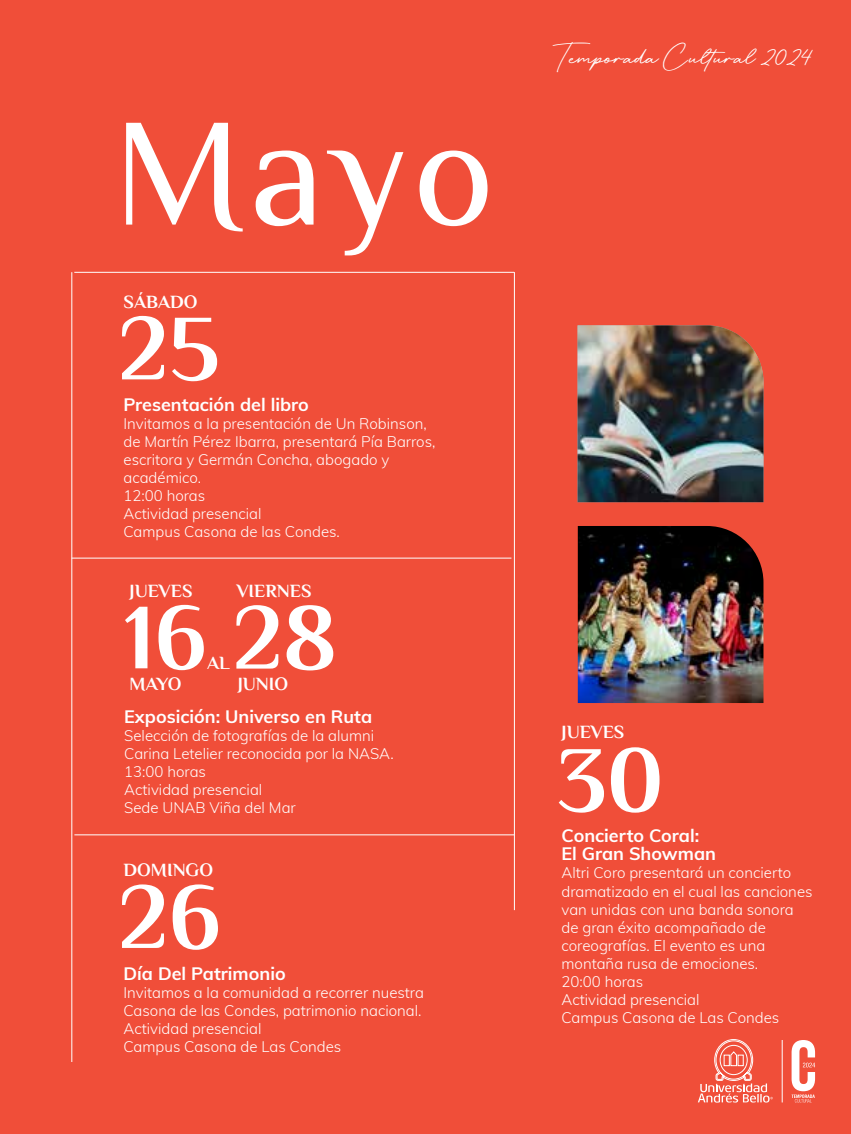
<style>
.page{position:relative;width:851px;height:1134px;background:#fff}
.page>*{position:absolute;margin:0;border:0;box-sizing:border-box;transform-origin:0 0}
.t1{font:154.2px "Philosopher";color:#fff}
.t2{font:700 93.4px "Philosopher";color:#fff}
.t3{font:42.8px "Retro Signature";color:#fff}
.t4{font:700 18.6px "Philosopher";color:#fff}
.t5{font:700 18px/18px "Muli";color:#fff}
.t6{font:300 15px/18px "Muli";color:#fff}
</style>
<div class="page">
<div style="left:0;top:0;width:850px;height:1134px;background:#f04e39"></div>
<img style="left:577px;top:526px;width:186px;height:177px">
<img style="left:577px;top:325px;width:186px;height:177px">
<hr style="left:71px;top:272px;width:1px;height:790px;background:#fff">
<hr style="left:514px;top:272px;width:1px;height:638px;background:#fff">
<hr style="left:74px;top:272px;width:440px;height:1px;background:#fff">
<hr style="left:72px;top:558px;width:439px;height:1px;background:#fff">
<hr style="left:74px;top:834px;width:440px;height:1px;background:#fff">
<svg style="left:698px;top:1039px;width:74px;height:64px"></svg>
<hr style="left:781px;top:1040px;width:1px;height:62px;background:#fff">
<svg style="left:791px;top:1040px;width:24px;height:63px"></svg>
<h1 class="t1" style="left:113px;top:74px;width:383px">Mayo</h1>
<p class="t4" style="left:123px;top:291px;width:75px">SÁBADO</p>
<h2 class="t2" style="left:118px;top:299px;width:103px">25</h2>
<p class="t5" style="left:123px;top:395px;width:187px">Presentación del libro</p>
<p class="t6" style="left:123px;top:414px;width:313px">Invitamos a la presentación de Un Robinson, de Martín Pérez Ibarra, presentará Pía Barros, escritora y Germán Concha, abogado y académico.<br>12:00 horas<br>Actividad presencial<br>Campus Casona de las Condes.</p>
<p class="t4" style="left:129px;top:580px;width:64px">JUEVES</p>
<p class="t4" style="left:237px;top:581px;width:76px">VIERNES</p>
<h2 class="t2" style="left:124px;top:588px;width:214px">16 28</h2>
<p class="t4" style="left:207px;top:652px;width:24px">AL</p>
<p class="t4" style="left:129px;top:674px;width:53px">MAYO</p>
<p class="t4" style="left:238px;top:674px;width:52px">JUNIO</p>
<p class="t5" style="left:124px;top:707px;width:249px">Exposición: Universo en Ruta</p>
<p class="t6" style="left:124px;top:726px;width:271px">Selección de fotografías de la alumni<br>Carina Letelier reconocida por la NASA.<br>13:00 horas<br>Actividad presencial<br>Sede UNAB Viña del Mar</p>
<p class="t4" style="left:123px;top:860px;width:91px">DOMINGO</p>
<h2 class="t2" style="left:118px;top:867px;width:104px">26</h2>
<p class="t5" style="left:123px;top:963px;width:164px">Día Del Patrimonio</p>
<p class="t6" style="left:123px;top:982px;width:302px">Invitamos a la comunidad a recorrer nuestra Casona de las Condes, patrimonio nacional.<br>Actividad presencial<br>Campus Casona de Las Condes</p>
<h3 class="t3" style="left:551px;top:32px;width:263px">TemporadaCultural 2024</h3>
<p class="t4" style="left:561px;top:722px;width:64px">JUEVES</p>
<h2 class="t2" style="left:556px;top:730px;width:109px">30</h2>
<p class="t5" style="left:561px;top:826px;width:156px">Concierto Coral:<br>El Gran Showman</p>
<p class="t6" style="left:561px;top:863px;width:252px">Altri Coro presentará un concierto dramatizado en el cual las canciones van unidas con una banda sonora de gran éxito acompañado de coreografías. El evento es una montaña rusa de emociones.<br>20:00 horas<br>Actividad presencial<br>Campus Casona de Las Condes</p>
</div>
